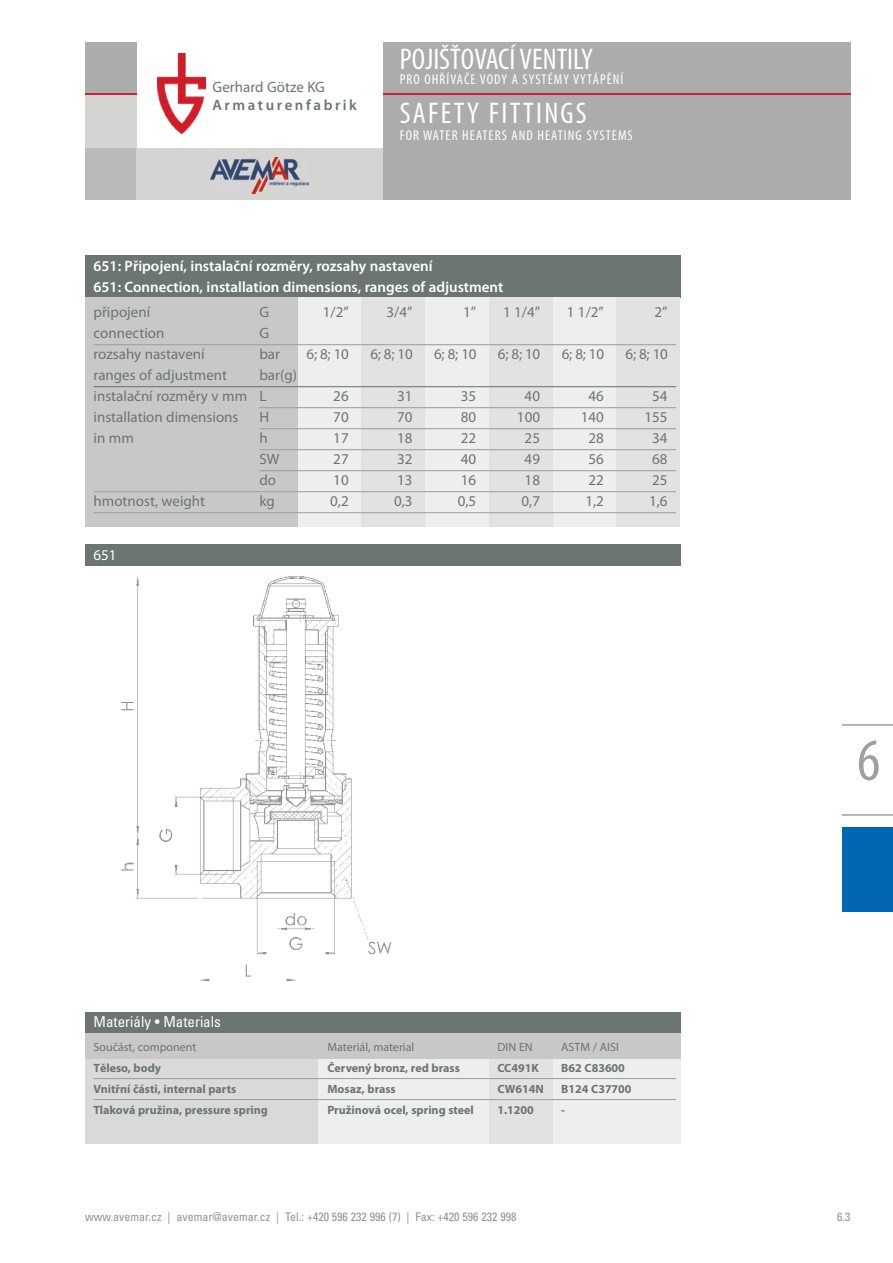
<style>
.page{position:relative;width:893px;height:1263px;background:#fff}
.page>*{position:absolute;margin:0;border:0;box-sizing:border-box;transform-origin:0 0}
.t1{font:condensed 60px "Myriad Pro";color:#9ea09f}
.t2{font:condensed 30px "Myriad Pro";letter-spacing:.005em;color:#fff}
.t3{font:condensed 30px "Myriad Pro";letter-spacing:.075em;color:#fff}
.t4{font:15px/21px "Myriad Pro";color:#6c7474}
.t5{font:600 15px/21px "Myriad Pro";color:#fff}
.t6{font:condensed 15px "Univers LT Std";color:#fff}
.t7{font:600 15px "Myriad Pro";letter-spacing:.17em;color:#6c7474}
.t8{font:15px "Myriad Pro";color:#fff}
.t9{font:condensed 14.25px "Myriad Pro";letter-spacing:.075em;color:#fff}
.t10{font:700 12px "Myriad Pro";color:#6c7474}
.t11{font:condensed 12px "Univers LT Std";color:#909394}
.t12{font:12px "Myriad Pro";color:#6c7474}
</style>
<div class="page">
<div style="left:85px;top:255px;width:595px;height:43px;background:#6c7474"></div>
<div style="left:85px;top:298px;width:213px;height:229px;background:#c8c8c8"></div>
<div style="left:298px;top:298px;width:63px;height:229px;background:#edeeee"></div>
<div style="left:361px;top:298px;width:64px;height:229px;background:#e2e2e2"></div>
<div style="left:425px;top:298px;width:64px;height:229px;background:#edeeee"></div>
<div style="left:489px;top:298px;width:64px;height:229px;background:#e2e2e2"></div>
<div style="left:553px;top:298px;width:64px;height:229px;background:#edeeee"></div>
<div style="left:617px;top:298px;width:63px;height:229px;background:#e2e2e2"></div>
<hr style="left:94px;top:344px;width:582px;height:1px;background:#9ea09f">
<hr style="left:94px;top:386px;width:582px;height:1px;background:#6c7474">
<hr style="left:259px;top:407px;width:417px;height:1px;background:#9ea09f">
<hr style="left:259px;top:428px;width:417px;height:1px;background:#9ea09f">
<hr style="left:259px;top:449px;width:417px;height:1px;background:#9ea09f">
<hr style="left:259px;top:470px;width:417px;height:1px;background:#9ea09f">
<hr style="left:94px;top:491px;width:582px;height:1px;background:#9ea09f">
<hr style="left:94px;top:512px;width:582px;height:1px;background:#9ea09f">
<div style="left:85px;top:94px;width:51px;height:55px;background:#d4d4d3"></div>
<div style="left:383px;top:94px;width:467px;height:106px;background:#abadad"></div>
<div style="left:85px;top:43px;width:51px;height:51px;background:#abadad"></div>
<div style="left:85px;top:149px;width:51px;height:51px;background:#bababa"></div>
<div style="left:136px;top:149px;width:247px;height:51px;background:#d4d4d3"></div>
<div style="left:383px;top:43px;width:467px;height:51px;background:#abadad"></div>
<hr style="left:85px;top:94px;width:51px;height:1px;background:#c82434">
<hr style="left:383px;top:94px;width:467px;height:1px;background:#c82434">
<img style="left:157px;top:54px;width:49px;height:79px">
<div style="left:85px;top:1012px;width:595px;height:21px;background:#6c7474"></div>
<div style="left:85px;top:1059px;width:234px;height:85px;background:#d8d9d8"></div>
<div style="left:319px;top:1059px;width:170px;height:85px;background:#edeeee"></div>
<div style="left:489px;top:1059px;width:64px;height:85px;background:#e2e2e2"></div>
<div style="left:553px;top:1059px;width:127px;height:85px;background:#edeeee"></div>
<div style="left:85px;top:544px;width:595px;height:22px;background:#6c7474"></div>
<div style="left:85px;top:1033px;width:595px;height:26px;background:#c8c8c8"></div>
<hr style="left:94px;top:1078px;width:582px;height:1px;background:#9ea09f">
<hr style="left:94px;top:1099px;width:582px;height:1px;background:#9ea09f">
<img style="left:121px;top:576px;width:271px;height:405px">
<div style="left:842px;top:827px;width:51px;height:85px;background:#0166b3"></div>
<hr style="left:842px;top:814px;width:51px;height:2px;background:#9ea09f">
<hr style="left:842px;top:724px;width:51px;height:2px;background:#9ea09f">
<img style="left:210px;top:157px;width:98px;height:37px">
<p class="t4" style="left:213px;top:78px;width:114px">Gerhard Götze KG</p>
<p class="t7" style="left:213px;top:99px;width:146px">Armaturenfabrik</p>
<h2 class="t2" style="left:400px;top:49px;width:195px">POJIŠŤOVACÍ VENTILY</h2>
<p class="t9" style="left:400px;top:74px;width:225px">PRO OHŘÍVAČE VODY A SYSTÉMY VYTÁPĚNÍ</p>
<h2 class="t3" style="left:400px;top:103px;width:189px">SAFETY FITTINGS</h2>
<p class="t9" style="left:400px;top:130px;width:235px">FOR WATER HEATERS AND HEATING SYSTEMS</p>
<p class="t5" style="left:94px;top:256px;width:411px">651: Připojení, instalační rozměry, rozsahy nastavení<br>651: Connection, installation dimensions, ranges of adjustment</p>
<p class="t4" style="left:94px;top:303px;width:58px">připojení</p>
<p class="t4" style="left:259px;top:303px;width:11px">G</p>
<p class="t4" style="left:323px;top:303px;width:27px">1/2”</p>
<p class="t4" style="left:387px;top:303px;width:27px">3/4”</p>
<p class="t4" style="left:463px;top:303px;width:15px">1”</p>
<p class="t4" style="left:503px;top:303px;width:39px">1 1/4”</p>
<p class="t4" style="left:567px;top:303px;width:39px">1 1/2”</p>
<p class="t4" style="left:655px;top:303px;width:15px">2”</p>
<p class="t4" style="left:94px;top:324px;width:72px">connection</p>
<p class="t4" style="left:259px;top:324px;width:11px">G</p>
<p class="t4" style="left:94px;top:345px;width:113px">rozsahy nastavení</p>
<p class="t4" style="left:259px;top:345px;width:22px">bar</p>
<p class="t4" style="left:307px;top:345px;width:44px">6; 8; 10</p>
<p class="t4" style="left:370px;top:345px;width:44px">6; 8; 10</p>
<p class="t4" style="left:434px;top:345px;width:44px">6; 8; 10</p>
<p class="t4" style="left:498px;top:345px;width:44px">6; 8; 10</p>
<p class="t4" style="left:562px;top:345px;width:44px">6; 8; 10</p>
<p class="t4" style="left:626px;top:345px;width:44px">6; 8; 10</p>
<p class="t4" style="left:94px;top:366px;width:135px">ranges of adjustment</p>
<p class="t4" style="left:94px;top:366px;width:205px;text-indent:166px">bar(g) instalační rozměry v mm L</p>
<p class="t4" style="left:333px;top:387px;width:17px">26</p>
<p class="t4" style="left:397px;top:387px;width:17px">31</p>
<p class="t4" style="left:461px;top:387px;width:17px">35</p>
<p class="t4" style="left:525px;top:387px;width:17px">40</p>
<p class="t4" style="left:588px;top:387px;width:17px">46</p>
<p class="t4" style="left:652px;top:387px;width:17px">54</p>
<p class="t4" style="left:94px;top:408px;width:147px">installation dimensions</p>
<p class="t4" style="left:259px;top:408px;width:11px">H</p>
<p class="t4" style="left:333px;top:408px;width:17px">70</p>
<p class="t4" style="left:397px;top:408px;width:17px">70</p>
<p class="t4" style="left:461px;top:408px;width:17px">80</p>
<p class="t4" style="left:517px;top:408px;width:25px">100</p>
<p class="t4" style="left:581px;top:408px;width:25px">140</p>
<p class="t4" style="left:644px;top:408px;width:25px">155</p>
<p class="t4" style="left:94px;top:429px;width:42px">in mm</p>
<p class="t4" style="left:259px;top:429px;width:10px">h</p>
<p class="t4" style="left:333px;top:429px;width:17px">17</p>
<p class="t4" style="left:397px;top:429px;width:17px">18</p>
<p class="t4" style="left:461px;top:429px;width:17px">22</p>
<p class="t4" style="left:525px;top:429px;width:17px">25</p>
<p class="t4" style="left:588px;top:429px;width:17px">28</p>
<p class="t4" style="left:652px;top:429px;width:17px">34</p>
<p class="t4" style="left:259px;top:450px;width:22px">SW</p>
<p class="t4" style="left:333px;top:450px;width:17px">27</p>
<p class="t4" style="left:397px;top:450px;width:17px">32</p>
<p class="t4" style="left:461px;top:450px;width:17px">40</p>
<p class="t4" style="left:525px;top:450px;width:17px">49</p>
<p class="t4" style="left:588px;top:450px;width:17px">56</p>
<p class="t4" style="left:652px;top:450px;width:17px">68</p>
<p class="t4" style="left:259px;top:471px;width:18px">do</p>
<p class="t4" style="left:333px;top:471px;width:17px">10</p>
<p class="t4" style="left:397px;top:471px;width:17px">13</p>
<p class="t4" style="left:461px;top:471px;width:17px">16</p>
<p class="t4" style="left:525px;top:471px;width:17px">18</p>
<p class="t4" style="left:588px;top:471px;width:17px">22</p>
<p class="t4" style="left:652px;top:471px;width:17px">25</p>
<p class="t4" style="left:94px;top:492px;width:113px">hmotnost, weight</p>
<p class="t4" style="left:259px;top:492px;width:17px">kg</p>
<p class="t4" style="left:330px;top:492px;width:20px">0,2</p>
<p class="t4" style="left:394px;top:492px;width:20px">0,3</p>
<p class="t4" style="left:458px;top:492px;width:20px">0,5</p>
<p class="t4" style="left:522px;top:492px;width:20px">0,7</p>
<p class="t4" style="left:585px;top:492px;width:20px">1,2</p>
<p class="t4" style="left:649px;top:492px;width:20px">1,6</p>
<p class="t8" style="left:94px;top:549px;width:25px">651</p>
<h1 class="t1" style="left:857px;top:739px;width:25px">6</h1>
<p class="t6" style="left:94px;top:1016px;width:129px">Materiály • Materials</p>
<p class="t12" style="left:94px;top:1042px;width:104px">Součást, component</p>
<p class="t12" style="left:327px;top:1042px;width:88px">Materiál, material</p>
<p class="t12" style="left:497px;top:1042px;width:37px">DIN EN</p>
<p class="t12" style="left:561px;top:1042px;width:59px">ASTM / AISI</p>
<p class="t10" style="left:94px;top:1063px;width:69px">Těleso, body</p>
<p class="t10" style="left:327px;top:1063px;width:134px">Červený bronz, red brass</p>
<p class="t10" style="left:497px;top:1063px;width:43px">CC491K</p>
<p class="t10" style="left:561px;top:1063px;width:65px">B62 C83600</p>
<p class="t10" style="left:94px;top:1084px;width:144px">Vnitřní části, internal parts</p>
<p class="t10" style="left:327px;top:1084px;width:70px">Mosaz, brass</p>
<p class="t10" style="left:497px;top:1084px;width:48px">CW614N</p>
<p class="t10" style="left:561px;top:1084px;width:72px">B124 C37700</p>
<p class="t10" style="left:94px;top:1105px;width:176px">Tlaková pružina, pressure spring</p>
<p class="t10" style="left:327px;top:1105px;width:148px">Pružinová ocel, spring steel</p>
<p class="t10" style="left:497px;top:1105px;width:38px">1.1200</p>
<p class="t10" style="left:561px;top:1105px;width:5px">-</p>
<p class="t11" style="left:85px;top:1212px;width:433px">www.avemar.cz | avemar@avemar.cz | Tel.: +420 596 232 996 (7) | Fax: +420 596 232 998</p>
<p class="t11" style="left:837px;top:1212px;width:15px">6.3</p>
</div>
